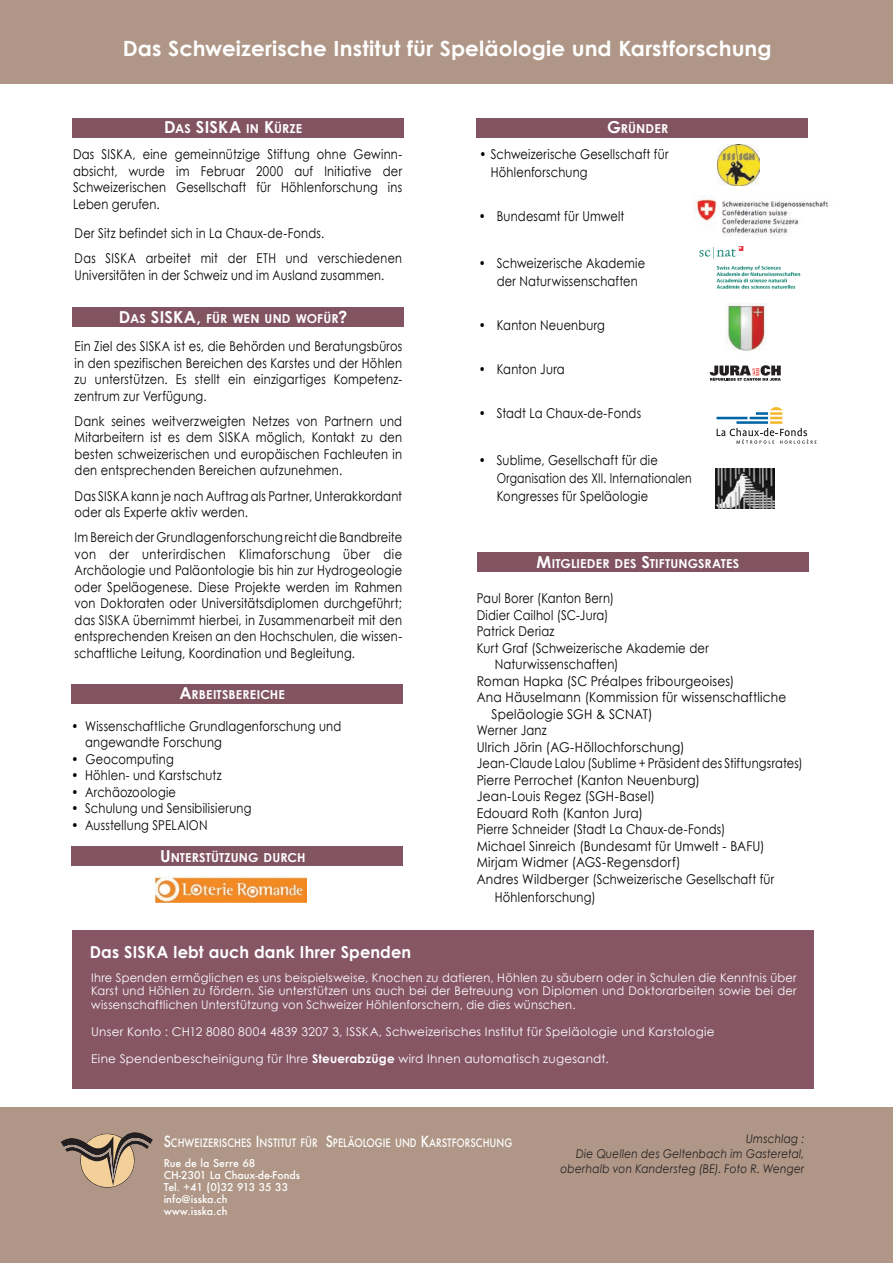
<style>
.page{position:relative;width:893px;height:1263px;background:#fff}
.page>*{position:absolute;margin:0;border:0;box-sizing:border-box;transform-origin:0 0}
.Normal_e{font:700 21px "Century Gothic";letter-spacing:.005em;color:#fff}
.Normal_e-2{font:700 16.5px "Century Gothic";letter-spacing:.01em;color:#fff}
.Normal_e-3{font:13.5px/16.5px "Century Gothic";letter-spacing:.015em;color:#000106;scale:.85 1}
.Normal_e-4{font:13.5px/18px "Century Gothic";letter-spacing:.015em;color:#000106;scale:.9 1}
.Normal_e-5{font:13.5px/16.5px "Century Gothic";letter-spacing:.015em;color:#000106;scale:.83 1}
.Normal_e-6{font:13.5px/16.5px "Century Gothic";letter-spacing:.015em;color:#000106;scale:.86 1}
.Normal_e-7{font:700 12.3px "Century Gothic";letter-spacing:.01em;color:#fff}
.Normal_e-8{font:12px/13.5px "Century Gothic";letter-spacing:.02em;color:#fff;text-align:justify;scale:.95 1}
.Normal_e-9{font:12px "Century Gothic";letter-spacing:.02em;color:#fff}
.Légendes_ital__DROIT{font:italic 12px/15px "Century Gothic";letter-spacing:.02em;color:#231f20;text-align:right;scale:.88 1}
.Normal_e-10{font:500 11.25px "Futura";color:#fff;scale:.83 1}
.Normal_e-11{font:500 10.5px "Futura";color:#fff}
.s1{font-size:16.5px}
.s2{font-weight:700}
.s3{font-size:15px}
</style>
<div class="page">
<img style="left:718px;top:144px;width:42px;height:42px">
<hr style="left:716px;top:417px;width:31px;height:2px;background:#0065a4">
<svg style="left:717px;top:407px;width:99px;height:37px"></svg>
<img style="left:715px;top:468px;width:60px;height:41px">
<svg style="left:710px;top:365px;width:71px;height:16px"></svg>
<img style="left:726px;top:304px;width:40px;height:47px">
<img style="left:699px;top:246px;width:102px;height:43px">
<img style="left:694px;top:196px;width:135px;height:40px">
<div style="left:0;top:0;width:893px;height:84px;background:#af9686"></div>
<div style="left:72px;top:307px;width:332px;height:19px;background:#825361"></div>
<div style="left:72px;top:118px;width:332px;height:19px;background:#825361"></div>
<div style="left:476px;top:118px;width:332px;height:19px;background:#825361"></div>
<div style="left:71px;top:684px;width:332px;height:19px;background:#825361"></div>
<div style="left:72px;top:846px;width:331px;height:19px;background:#825361"></div>
<div style="left:477px;top:553px;width:331px;height:19px;background:#825361"></div>
<img style="left:156px;top:877px;width:150px;height:26px">
<div style="left:0;top:1108px;width:893px;height:155px;background:#af9686"></div>
<div style="left:72px;top:930px;width:742px;height:159px;background:#865665"></div>
<svg style="left:61px;top:1132px;width:92px;height:56px"></svg>
<p class="Normal_e" style="left:123px;top:35px;width:650px">Das Schweizerische Institut für Speläologie und Karstforschung</p>
<p class="Normal_e-7" style="left:164px;top:121px;width:140px"><span class="s1">D</span>AS <span class="s1">SIS KA</span> IN <span class="s1">K</span>ÜRZE</p>
<p class="Normal_e-7" style="left:607px;top:121px;width:63px"><span class="s1">G</span>RÜNDER</p>
<p class="Normal_e-3" style="left:73px;top:146px;width:389px;text-align:justify">Das SISKA, eine gemeinnützige Stiftung ohne Gewinn&shy;absicht, wurde im Februar 2000 auf Initiative der Schweizerischen Gesellschaft für Höhlenforschung ins Leben gerufen.</p>
<p class="Normal_e-3" style="left:75px;top:225px;width:295px">Der Sitz befindet sich in La Chaux-de-Fonds.</p>
<p class="Normal_e-5" style="left:75px;top:250px;width:396px">Das SISKA arbeitet mit der ETH und verschiedenen<br>Universitäten in der Schweiz und im Ausland zusammen.</p>
<p class="Normal_e-7" style="left:119px;top:310px;width:230px"><span class="s1">D</span>AS <span class="s1">SISKA,</span> FÜR WEN UND WOFÜR<span class="s1">?</span></p>
<p class="Normal_e-3" style="left:75px;top:338px;width:387px;text-align:justify">Ein Ziel des SISKA ist es, die Behörden und Beratungsbüros in den spezifischen Bereichen des Karstes und der Höhlen zu unterstützen. Es stellt ein einzigartiges Kompetenz&shy;zentrum zur Verfügung.</p>
<p class="Normal_e-3" style="left:75px;top:413px;width:387px;text-align:justify">Dank seines weitverzweigten Netzes von Partnern und Mitarbeitern ist es dem SISKA möglich, Kontakt zu den besten schweizerischen und europäischen Fachleuten in den entsprechenden Bereichen aufzunehmen.</p>
<p class="Normal_e-3" style="left:75px;top:487px;width:387px">Das SISKA kann je nach Auftrag als Partner, Unterakkordant oder als Experte aktiv werden.</p>
<p class="Normal_e-3" style="left:75px;top:529px;width:387px;text-align:justify">Im Bereich der Grundlagenforschung reicht die Bandbreite von der unterirdischen Klimaforschung über die Archäologie und Paläontologie bis hin zur Hydrogeologie oder Speläogenese. Diese Projekte werden im Rahmen von Doktoraten oder Universitätsdiplomen durchgeführt; das SISKA übernimmt hierbei, in Zusammenarbeit mit den entsprechenden Kreisen an den Hochschulen, die wissen&shy;schaftliche Leitung, Koordination und Begleitung.</p>
<p class="Normal_e-7" style="left:179px;top:687px;width:107px"><span class="s1">A</span>RBEITSBEREICHE</p>
<p class="Normal_e-3" style="left:85px;top:717px;width:303px;text-indent:-14px">• Wissenschaftliche Grundlagenforschung und angewandte Forschung</p>
<p class="Normal_e-3" style="left:72px;top:750px;width:122px">• Geocomputing</p>
<p class="Normal_e-3" style="left:72px;top:767px;width:178px">• Höhlen- und Karstschutz</p>
<p class="Normal_e-3" style="left:72px;top:783px;width:124px">• Archäozoologie</p>
<p class="Normal_e-3" style="left:72px;top:800px;width:213px">• Schulung und Sensibilisierung</p>
<p class="Normal_e-3" style="left:72px;top:816px;width:161px">• Ausstellung SPELAION</p>
<p class="Normal_e-7" style="left:160px;top:849px;width:145px"><span class="s1">U</span> NTERSTÜTZUNG DURCH</p>
<p class="Normal_e-2" style="left:97px;top:934px;width:266px">L'ISSKA vit aussi grâce à vos dons</p>
<p class="Normal_e-2" style="left:90px;top:941px;width:323px">Das SISKA lebt auch dank Ihrer Spenden</p>
<p class="Normal_e-3" style="left:491px;top:145px;width:211px;line-height:18px;text-indent:-11px">• Schweizerische Gesellschaft für<br>Höhlenforschung</p>
<p class="Normal_e-3" style="left:479px;top:208px;width:173px">• Bundesamt für Umwelt</p>
<p class="Normal_e-3" style="left:497px;top:254px;width:176px;line-height:18px;text-indent:-18px">• Schweizerische Akademie der Naturwissenschaften</p>
<p class="Normal_e-3" style="left:479px;top:317px;width:150px">• Kanton Neuenburg</p>
<p class="Normal_e-3" style="left:479px;top:361px;width:102px">• Kanton Jura</p>
<p class="Normal_e-3" style="left:479px;top:405px;width:192px">• Stadt La Chaux-de-Fonds</p>
<p class="Normal_e-3" style="left:497px;top:451px;width:231px;line-height:18px;text-indent:-18px">• Sublime, Gesellschaft für die<br>Organisation des XII. Internationalen<br>Kongresses für Speläologie</p>
<p class="Normal_e-7" style="left:537px;top:556px;width:204px"><span class="s1">M</span>ITGLIEDER DES <span class="s1">S</span>TIFTUNGSRATES</p>
<p class="Normal_e-3" style="left:477px;top:590px;width:163px">Paul Borer (Kanton Bern)</p>
<p class="Normal_e-3" style="left:477px;top:606px;width:156px">Didier Cailhol (SC‑Jura)</p>
<p class="Normal_e-3" style="left:477px;top:623px;width:93px">Patrick Deriaz</p>
<p class="Normal_e-6" style="left:495px;top:639px;width:251px;text-indent:-18px">Kurt Graf (Schweizerische Akademie der<br>Naturwissenschaften)</p>
<p class="Normal_e-4" style="left:477px;top:672px;width:288px">Roman Hapka (SC Préalpes fribourgeoises)</p>
<p class="Normal_e-4" style="left:477px;top:688px;width:345px">Ana Häuselmann (Kommission für wissenschaftliche</p>
<p class="Normal_e-4" style="left:491px;top:705px;width:181px">Speläologie SGH &amp; SCNAT)</p>
<p class="Normal_e-3" style="left:477px;top:722px;width:84px">Werner Janz</p>
<p class="Normal_e-4" style="left:477px;top:738px;width:233px">Ulrich Jörin (AG-Höllochforschung)</p>
<p class="Normal_e-3" style="left:477px;top:755px;width:385px">Jean-Claude Lalou (Sublime + Präsident des Stiftungsrates)</p>
<p class="Normal_e-4" style="left:477px;top:771px;width:250px">Pierre Perrochet (Kanton Neuenburg)</p>
<p class="Normal_e-4" style="left:477px;top:787px;width:199px">Jean-Louis Regez (SGH-Basel)</p>
<p class="Normal_e-4" style="left:477px;top:804px;width:186px">Edouard Roth (Kanton Jura)</p>
<p class="Normal_e-3" style="left:477px;top:821px;width:294px">Pierre Schneider (Stadt La Chaux-de-Fonds)</p>
<p class="Normal_e-4" style="left:477px;top:837px;width:322px">Michael Sinreich (Bundesamt für Umwelt - BAFU)</p>
<p class="Normal_e-4" style="left:477px;top:853px;width:228px">Mirjam Widmer (AGS-Regensdorf)</p>
<p class="Normal_e-4" style="left:495px;top:870px;width:312px;text-indent:-18px">Andres Wildberger (Schweizerische Gesellschaft für<br>Höhlenforschung)</p>
<p class="Normal_e-8" style="left:91px;top:970px;width:744px">Ihre Spenden ermöglichen es uns beispielsweise, Knochen zu datieren, Höhlen zu säubern oder in Schulen die Kenntnis über Karst und Höhlen zu fördern. Sie unterstützen uns auch bei der Betreuung von Diplomen und Doktorarbeiten sowie bei der wissenschaftlichen Unterstützung von Schweizer Höhlenforschern, die dies wünschen.</p>
<p class="Normal_e-9" style="left:91px;top:1024px;width:625px">Unser Konto : CH12 8080 8004 4839 3207 3, ISSKA, Schweizerisches Institut für Speläologie und Karstologie</p>
<p class="Normal_e-9" style="left:91px;top:1051px;width:519px">Eine Spendenbescheinigung für Ihre <span class="s2">Steuerabzüge</span> wird Ihnen automatisch zugesandt.</p>
<p class="Normal_e-10" style="left:164px;top:1135px;width:421px"><span class="s3">S</span>CHWEIZERISCHES <span class="s3">I</span> NSTITUT FÜR <span class="s3">S</span>PELÄOLOGIE UND <span class="s3">K</span>ARSTFORSCHUNG</p>
<p class="Normal_e-11" style="left:164px;top:1156px;width:93px">Rue de la Serre 68</p>
<p class="Normal_e-11" style="left:164px;top:1168px;width:138px">CH-2301 La Chaux-de-Fonds</p>
<p class="Normal_e-11" style="left:164px;top:1180px;width:126px">Tel. +41 (0)32 913 35 33</p>
<p class="Normal_e-11" style="left:164px;top:1192px;width:65px">info@isska.ch</p>
<p class="Normal_e-11" style="left:164px;top:1204px;width:65px">www.isska.ch</p>
<p class="Légendes_ital__DROIT" style="left:746px;top:1131px;width:68px">Umschlag :</p>
<p class="Légendes_ital__DROIT" style="left:560px;top:1146px;width:279px">Die Quellen des Geltenbach im Gasteretal, oberhalb von Kandersteg (BE). Foto R. Wenger</p>
</div>
